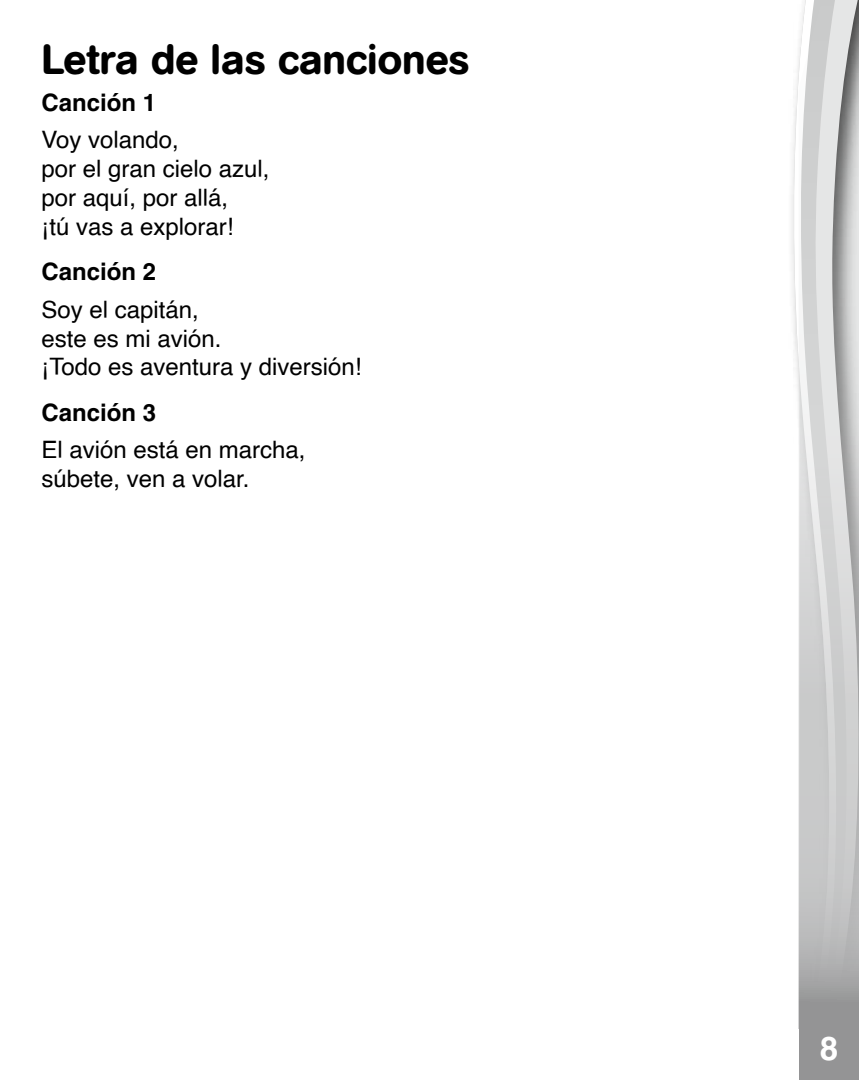
<style>
.page{position:relative;width:859px;height:1080px;background:#fff}
.page>*{position:absolute;margin:0;border:0;box-sizing:border-box;transform-origin:0 0}
.t1{font:500 42px "AG Book Rounded";color:#000}
.t2{font:700 33px "Helvetica";color:#fff}
.t3{font:24px/28.8px "Helvetica";color:#000}
.t4{font:700 24px "Helvetica";color:#000}
</style>
<div class="page">
<svg style="left:793px;top:55px;width:6px;height:974px"></svg>
<svg style="left:799px;top:0;width:60px;height:1080px;background:#c7c8c8"></svg>
<h1 class="t1" style="left:41px;top:34px;width:430px">Letra de las canciones</h1>
<p class="t4" style="left:41px;top:88px;width:116px">Canción 1</p>
<p class="t3" style="left:41px;top:126px;width:230px">Voy volando,<br>por el gran cielo azul, por aquí, por allá,<br>¡tú vas a explorar!</p>
<p class="t4" style="left:41px;top:257px;width:116px">Canción 2</p>
<p class="t3" style="left:41px;top:296px;width:322px">Soy el capitán,<br>este es mi avión.<br>¡Todo es aventura y diversión!</p>
<p class="t4" style="left:41px;top:398px;width:116px">Canción 3</p>
<p class="t3" style="left:41px;top:436px;width:266px">El avión está en marcha, súbete, ven a volar.</p>
<h2 class="t2" style="left:820px;top:1025px;width:24px">8 <sup>8</sup>8</h2>
</div>
